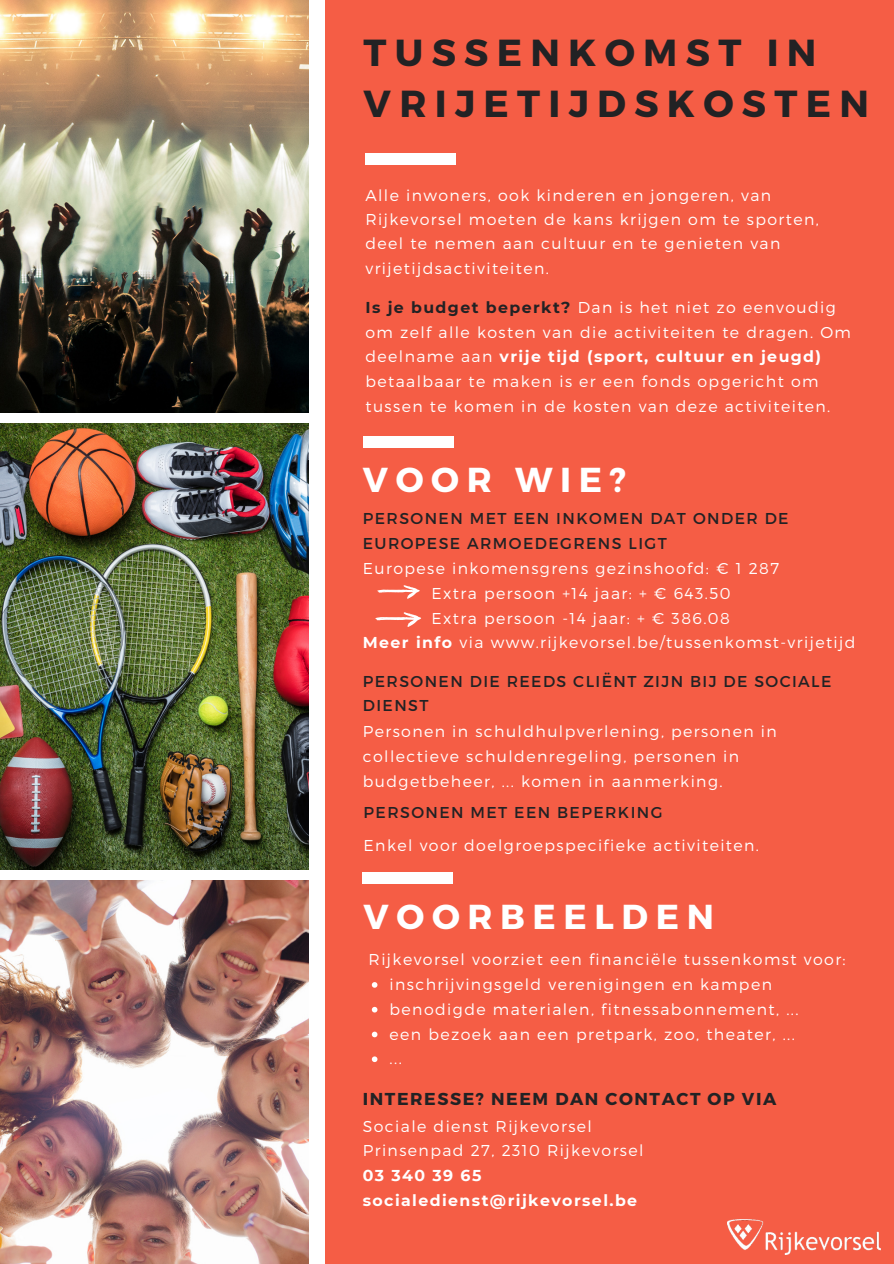
<style>
.page{position:relative;width:894px;height:1264px;background:#fff}
.page>*{position:absolute;margin:0;border:0;box-sizing:border-box;transform-origin:0 0}
.t1{font:700 37.65px/50.7px "Montserrat";letter-spacing:.22em;color:#222224}
.t2{font:700 34.65px "Montserrat";letter-spacing:.22em;color:#fff}
.t3{font:700 17.25px "Montserrat";letter-spacing:.09em;color:#222224}
.t4{font:300 15.75px/24.8px "Montserrat";letter-spacing:.09em;color:#fff}
.t5{font:15.75px/24.8px "Montserrat";letter-spacing:.09em;color:#222224}
.t6{font:700 15.75px/24.8px "Montserrat";letter-spacing:.09em;color:#fff}
.s1{font-weight:700;color:#222224}
.s2{font-weight:700}
</style>
<div class="page">
<img style="left:0;top:0;width:308px;height:412px">
<img style="left:0;top:423px;width:308px;height:446px">
<img style="left:0;top:880px;width:308px;height:383px">
<div style="left:324px;top:0;width:569px;height:1263px;background:#f55d45"></div>
<div style="left:365px;top:153px;width:90px;height:12px;background:#fff"></div>
<div style="left:363px;top:436px;width:90px;height:11px;background:#fff"></div>
<div style="left:363px;top:872px;width:90px;height:11px;background:#fff"></div>
<img style="left:727px;top:1219px;width:152px;height:35px">
<svg style="left:377px;top:585px;width:42px;height:13px"></svg>
<svg style="left:375px;top:612px;width:46px;height:15px"></svg>
<svg style="left:372px;top:982px;width:5px;height:5px"></svg>
<svg style="left:372px;top:1006px;width:5px;height:6px"></svg>
<svg style="left:372px;top:1031px;width:5px;height:6px"></svg>
<svg style="left:372px;top:1056px;width:5px;height:6px"></svg>
<h1 class="t1" style="left:363px;top:26px;width:506px">TUSSENKOMST IN<br>VRIJETIJDSKOSTEN</h1>
<p class="t4" style="left:365px;top:182px;width:455px;line-height:24.3px">Alle inwoners, ook kinderen en jongeren, van Rijkevorsel moeten de kans krijgen om te sporten, deel te nemen aan cultuur en te genieten van vrijetijdsactiviteiten.</p>
<p class="t4" style="left:365px;top:294px;width:487px"><span class="s1">Is je budget beperkt?</span> Dan is het niet zo eenvoudig om zelf alle kosten van die activiteiten te dragen. Om deelname aan <span class="s2">vrije tijd (sport, cultuur en jeugd) </span>betaalbaar te maken is er een fonds opgericht om tussen te komen in de kosten van deze activiteiten.</p>
<h2 class="t2" style="left:363px;top:457px;width:265px">VOOR WIE?</h2>
<p class="t5" style="left:363px;top:505px;width:427px">PERSONEN MET EEN INKOMEN DAT ONDER DE<br>EUROPESE ARMOEDEGRENS LIGT</p>
<p class="t4" style="left:363px;top:555px;width:417px">Europese inkomensgrens gezinshoofd: € 1 287</p>
<p class="t4" style="left:431px;top:580px;width:300px">Extra persoon +14 jaar: + € 643.50</p>
<p class="t4" style="left:431px;top:604px;width:300px">Extra persoon -14 jaar: + € 386.08</p>
<p class="t4" style="left:363px;top:629px;width:494px"><span class="s2">Meer info</span> via www.rijkevorsel.be/tussenkomst-vrijetijd</p>
<p class="t5" style="left:363px;top:667px;width:470px">PERSONEN DIE REEDS CLIËNT ZIJN BIJ DE SOCIALE<br>DIENST</p>
<p class="t4" style="left:363px;top:718px;width:415px">Personen in schuldhulpverlening, personen in collectieve schuldenregeling, personen in budgetbeheer, ... komen in aanmerking.</p>
<p class="t5" style="left:363px;top:799px;width:300px">PERSONEN MET EEN BEPERKING</p>
<p class="t4" style="left:363px;top:832px;width:397px">Enkel voor doelgroepspecifieke activiteiten.</p>
<h2 class="t2" style="left:363px;top:894px;width:352px">VOORBEELDEN</h2>
<p class="t4" style="left:368px;top:946px;width:478px">Rijkevorsel voorziet een financiële tussenkomst voor:</p>
<p class="t4" style="left:389px;top:971px;width:410px">inschrijvingsgeld verenigingen en kampen benodigde materialen, fitnessabonnement, ... een bezoek aan een pretpark, zoo, theater, ... ...</p>
<p class="t3" style="left:363px;top:1087px;width:415px">INTERESSE? NEEM DAN CONTACT OP VIA</p>
<p class="t4" style="left:363px;top:1112px;width:282px">Sociale dienst Rijkevorsel<br>Prinsenpad 27, 2310 Rijkevorsel</p>
<p class="t6" style="left:363px;top:1163px;width:276px">03 340 39 65 socialedienst@rijkevorsel.be</p>
</div>
